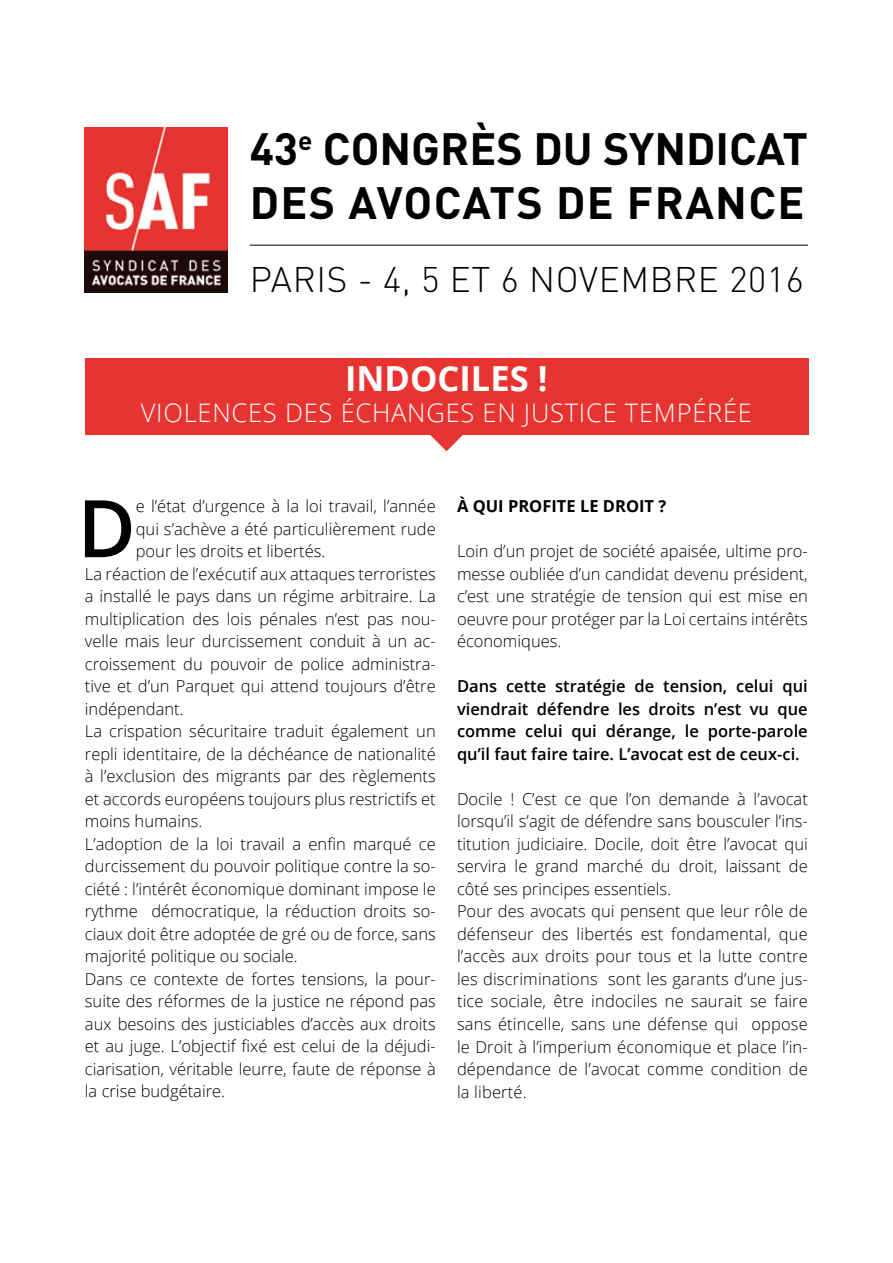
<style>
.page{position:relative;width:893px;height:1263px;background:#fff}
.page>*{position:absolute;margin:0;border:0;box-sizing:border-box;transform-origin:0 0}
.t1{font:600 79.5px "Open Sans";color:#000}
.t2{font:700 44.7px/54px "DIN";color:#000}
.t3{font:300 35.1px "DIN";letter-spacing:.02em;color:#000}
.t4{font:700 34.5px "Open Sans";color:#fff}
.t5{font:300 25.5px "Open Sans";letter-spacing:.03em;color:#fff}
.t6{font:300 16.5px/22.5px "Open Sans";color:#000;text-align:justify}
.t7{font:600 16.5px/22.5px "Open Sans";color:#000;text-align:justify}
.t8{font:700 16.5px "Open Sans";color:#000}
</style>
<div class="page">
<img style="left:85px;top:128px;width:142px;height:164px">
<hr style="left:250px;top:245px;width:558px;height:1px;background:#000">
<div style="left:85px;top:358px;width:723px;height:77px;background:#e73431"></div>
<svg style="left:430px;top:435px;width:33px;height:16px"></svg>
<h2 class="t2" style="left:250px;top:120px;width:560px">43<sup>e</sup> CONGRÈS DU SYNDICAT<br>DES AVOCATS DE FRANCE</h2>
<h3 class="t3" style="left:250px;top:258px;width:556px">PARIS - 4, 5 ET 6 NOVEMBRE 2016</h3>
<h3 class="t4" style="left:345px;top:354px;width:204px">INDOCILES !</h3>
<h3 class="t5" style="left:141px;top:395px;width:613px">VIOLENCES DES ÉCHANGES EN JUSTICE TEMPÉRÉE</h3>
<h1 class="t1" style="left:77px;top:474px;width:60px">D</h1>
<p class="t6" style="left:136px;top:494px;width:301px">e l’état d’urgence à la loi travail, l’année</p>
<p class="t6" style="left:136px;top:517px;width:301px">qui s’achève a été particulièrement rude</p>
<p class="t6" style="left:136px;top:539px;width:191px">pour les droits et libertés.</p>
<p class="t6" style="left:85px;top:562px;width:352px">La réaction de l’exécutif aux attaques terroristes</p>
<p class="t6" style="left:85px;top:584px;width:352px">a installé le pays dans un régime arbitraire. La</p>
<p class="t6" style="left:85px;top:607px;width:352px">multiplication des lois pénales n’est pas nou-</p>
<p class="t6" style="left:85px;top:629px;width:352px">velle mais leur durcissement conduit à un ac-</p>
<p class="t6" style="left:85px;top:652px;width:352px">croissement du pouvoir de police administra-</p>
<p class="t6" style="left:85px;top:674px;width:352px">tive et d’un Parquet qui attend toujours d’être</p>
<p class="t6" style="left:85px;top:697px;width:100px">indépendant.</p>
<p class="t6" style="left:85px;top:720px;width:352px">La crispation sécuritaire traduit également un</p>
<p class="t6" style="left:85px;top:742px;width:352px">repli identitaire, de la déchéance de nationalité</p>
<p class="t6" style="left:85px;top:765px;width:352px">à l’exclusion des migrants par des règlements</p>
<p class="t6" style="left:85px;top:787px;width:352px">et accords européens toujours plus restrictifs et</p>
<p class="t6" style="left:85px;top:810px;width:119px">moins humains.</p>
<p class="t6" style="left:85px;top:832px;width:352px">L’adoption de la loi travail a enfin marqué ce</p>
<p class="t6" style="left:85px;top:855px;width:352px">durcissement du pouvoir politique contre la so-</p>
<p class="t6" style="left:85px;top:877px;width:352px">ciété : l’intérêt économique dominant impose le</p>
<p class="t6" style="left:85px;top:900px;width:352px">rythme démocratique, la réduction droits so-</p>
<p class="t6" style="left:85px;top:922px;width:352px">ciaux doit être adoptée de gré ou de force, sans</p>
<p class="t6" style="left:85px;top:945px;width:214px">majorité politique ou sociale.</p>
<p class="t6" style="left:85px;top:967px;width:352px">Dans ce contexte de fortes tensions, la pour-</p>
<p class="t6" style="left:85px;top:990px;width:352px">suite des réformes de la justice ne répond pas</p>
<p class="t6" style="left:85px;top:1012px;width:352px">aux besoins des justiciables d’accès aux droits</p>
<p class="t6" style="left:85px;top:1035px;width:352px">et au juge. L’objectif fixé est celui de la déjudi-</p>
<p class="t6" style="left:85px;top:1057px;width:352px">ciarisation, véritable leurre, faute de réponse à</p>
<p class="t6" style="left:85px;top:1080px;width:142px">la crise budgétaire.</p>
<p class="t8" style="left:457px;top:495px;width:211px">À QUI PROFITE LE DROIT ?</p>
<p class="t6" style="left:457px;top:540px;width:352px">Loin d’un projet de société apaisée, ultime pro&shy;messe oubliée d’un candidat devenu président, c’est une stratégie de tension qui est mise en oeuvre pour protéger par la Loi certains intérêts économiques.</p>
<p class="t7" style="left:457px;top:675px;width:352px">Dans cette stratégie de tension, celui qui viendrait défendre les droits n’est vu que comme celui qui dérange, le porte-parole qu’il faut faire taire. L’avocat est de ceux-ci.</p>
<p class="t6" style="left:457px;top:787px;width:352px;text-align:left">Docile ! C’est ce que l’on demande à l’avocat lorsqu’il s’agit de défendre sans bousculer l’ins&shy;titution judiciaire. Docile, doit être l’avocat qui servira le grand marché du droit, laissant de côté ses principes essentiels.<br>Pour des avocats qui pensent que leur rôle de défenseur des libertés est fondamental, que l’accès aux droits pour tous et la lutte contre les discriminations sont les garants d’une jus&shy;tice sociale, être indociles ne saurait se faire sans étincelle, sans une défense qui oppose le Droit à l’imperium économique et place l’in&shy;dépendance de l’avocat comme condition de la liberté.</p>
</div>
